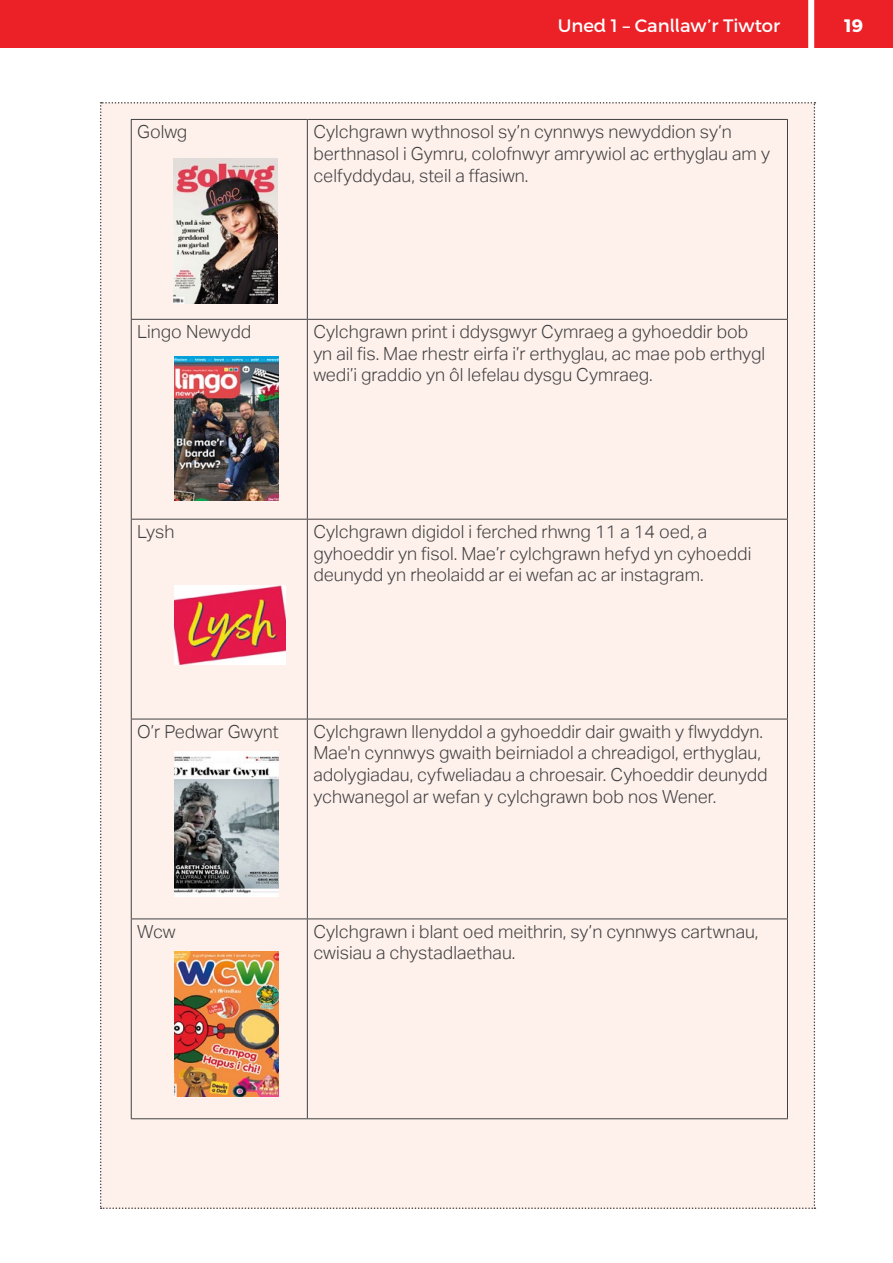
<style>
.page{position:relative;width:893px;height:1263px;background:#fff}
.page>*{position:absolute;margin:0;border:0;box-sizing:border-box;transform-origin:0 0}
.t1{font:300 18px/21.6px "Aktiv Grotesk";color:#414042}
.t2{font:18px "Cymraeg";color:#fff}
.t3{font:700 18px "Cymraeg";color:#fff}
</style>
<div class="page">
<div style="left:0;top:0;width:893px;height:48px;background:#ec2027"></div>
<div style="left:808px;top:0;width:6px;height:60px;background:#fff"></div>
<div style="left:100px;top:102px;width:715px;height:1107px;background:#fef1eb"></div>
<hr style="left:131px;top:119px;width:176px;height:1px;background:#414042">
<hr style="left:131px;top:120px;width:1px;height:199px;background:#414042">
<hr style="left:307px;top:119px;width:481px;height:1px;background:#414042">
<hr style="left:307px;top:120px;width:1px;height:199px;background:#414042">
<hr style="left:787px;top:120px;width:1px;height:199px;background:#414042">
<hr style="left:131px;top:319px;width:176px;height:1px;background:#414042">
<hr style="left:131px;top:320px;width:1px;height:199px;background:#414042">
<hr style="left:307px;top:319px;width:481px;height:1px;background:#414042">
<hr style="left:307px;top:320px;width:1px;height:199px;background:#414042">
<hr style="left:787px;top:320px;width:1px;height:199px;background:#414042">
<hr style="left:131px;top:519px;width:176px;height:1px;background:#414042">
<hr style="left:131px;top:519px;width:1px;height:200px;background:#414042">
<hr style="left:307px;top:519px;width:481px;height:1px;background:#414042">
<hr style="left:307px;top:519px;width:1px;height:200px;background:#414042">
<hr style="left:787px;top:519px;width:1px;height:200px;background:#414042">
<hr style="left:131px;top:719px;width:176px;height:1px;background:#414042">
<hr style="left:131px;top:719px;width:1px;height:199px;background:#414042">
<hr style="left:307px;top:719px;width:481px;height:1px;background:#414042">
<hr style="left:307px;top:719px;width:1px;height:199px;background:#414042">
<hr style="left:787px;top:719px;width:1px;height:199px;background:#414042">
<hr style="left:131px;top:918px;width:176px;height:1px;background:#414042">
<hr style="left:131px;top:919px;width:1px;height:199px;background:#414042">
<hr style="left:307px;top:918px;width:481px;height:1px;background:#414042">
<hr style="left:307px;top:919px;width:1px;height:199px;background:#414042">
<hr style="left:787px;top:919px;width:1px;height:199px;background:#414042">
<hr style="left:131px;top:1118px;width:176px;height:1px;background:#414042">
<hr style="left:307px;top:1118px;width:481px;height:1px;background:#414042">
<img style="left:174px;top:356px;width:105px;height:145px">
<img style="left:174px;top:586px;width:112px;height:78px">
<img style="left:173px;top:158px;width:104px;height:146px">
<img style="left:174px;top:752px;width:105px;height:144px">
<img style="left:174px;top:951px;width:105px;height:145px">
<p class="t2" style="left:558px;top:15px;width:224px">Uned 1 – Canllaw’r Tiwtor</p>
<p class="t3" style="left:844px;top:14px;width:21px">19</p>
<p class="t1" style="left:137px;top:121px;width:52px">Golwg</p>
<p class="t1" style="left:313px;top:121px;width:458px">Cylchgrawn wythnosol sy’n cynnwys newyddion sy’n berthnasol i Gymru, colofnwyr amrywiol ac erthyglau am y celfyddydau, steil a ffasiwn.</p>
<p class="t1" style="left:137px;top:321px;width:116px">Lingo Newydd</p>
<p class="t1" style="left:313px;top:321px;width:453px">Cylchgrawn print i ddysgwyr Cymraeg a gyhoeddir bob yn ail fis. Mae rhestr eirfa i’r erthyglau, ac mae pob erthygl wedi’i graddio yn ôl lefelau dysgu Cymraeg.</p>
<p class="t1" style="left:137px;top:521px;width:39px">Lysh</p>
<p class="t1" style="left:313px;top:521px;width:439px">Cylchgrawn digidol i ferched rhwng 11 a 14 oed, a gyhoeddir yn fisol. Mae’r cylchgrawn hefyd yn cyhoeddi deunydd yn rheolaidd ar ei wefan ac ar instagram.</p>
<p class="t1" style="left:137px;top:721px;width:143px">O’r Pedwar Gwynt</p>
<p class="t1" style="left:313px;top:721px;width:456px">Cylchgrawn llenyddol a gyhoeddir dair gwaith y flwyddyn.<br>Mae'n cynnwys gwaith beirniadol a chreadigol, erthyglau, adolygiadau, cyfweliadau a chroesair. Cyhoeddir deunydd ychwanegol ar wefan y cylchgrawn bob nos Wener.</p>
<p class="t1" style="left:137px;top:921px;width:40px">Wcw</p>
<p class="t1" style="left:313px;top:921px;width:447px">Cylchgrawn i blant oed meithrin, sy’n cynnwys cartwnau, cwisiau a chystadlaethau.</p>
</div>
